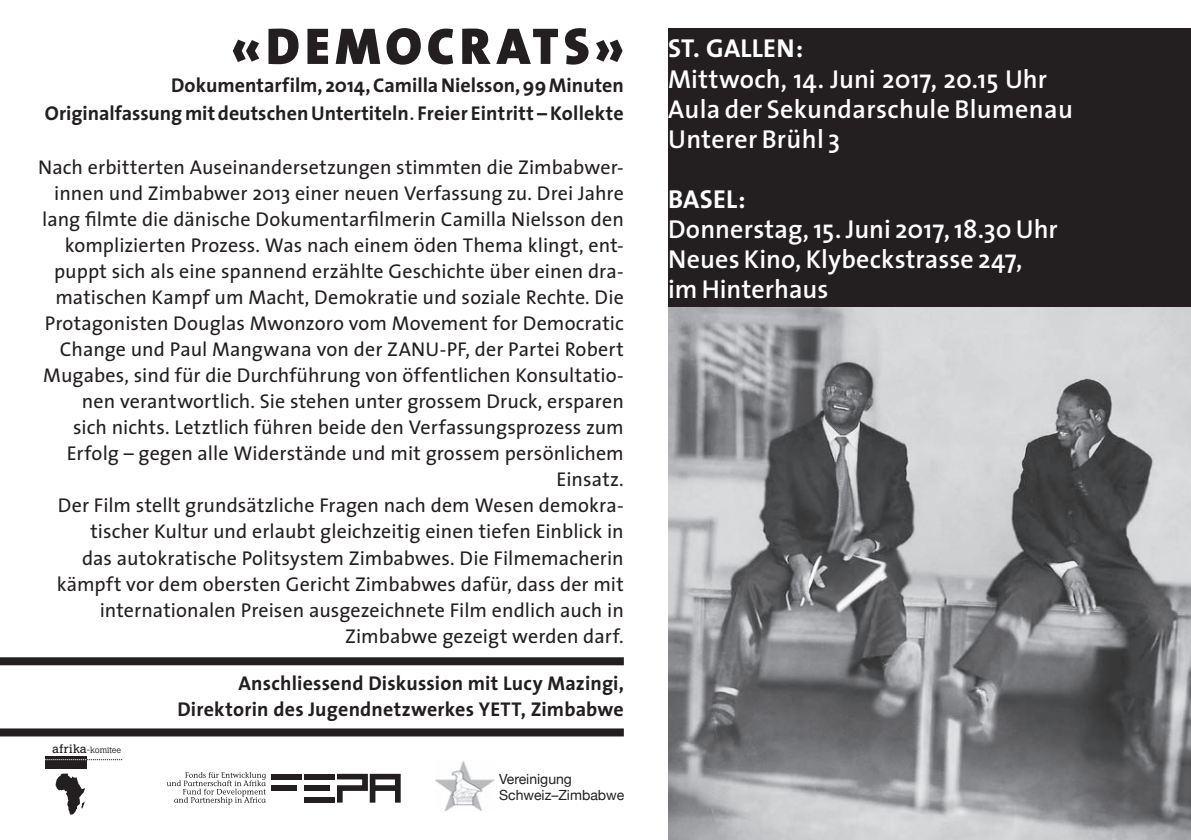
<style>
.page{position:relative;width:1191px;height:840px;background:#fff}
.page>*{position:absolute;margin:0;border:0;box-sizing:border-box;transform-origin:0 0}
.t1{font:52px "The Sans Black Caps";letter-spacing:.095em;color:#231f20}
.t2{font:600 26px/30px "The Sans";letter-spacing:.005em;color:#fff}
.t3{font:700 26px "The Sans";letter-spacing:.01em;color:#fff}
.t4{font:20px/26px "The Sans";letter-spacing:.005em;color:#231f20;text-align:right}
.t5{font:700 20px/28px "The Sans";letter-spacing:.005em;color:#231f20;text-align:right}
.t6{font:14px/16px "Helvetica Neue";color:#231f20}
.t7{font:300 8.6px "Calvert";color:#231f20}
.s1{font-family:"Times";font-weight:400;font-size:24px}
.s2{font-weight:400;font-size:11.6px}
.s3{font-size:10.8px}
</style>
<div class="page">
<svg style="left:167px;top:772px;width:99px;height:32px"></svg>
<div style="left:271px;top:784px;width:25px;height:6px;background:#231f20"></div>
<div style="left:271px;top:773px;width:31px;height:6px;background:#231f20"></div>
<div style="left:304px;top:796px;width:31px;height:6px;background:#231f20"></div>
<div style="left:304px;top:784px;width:25px;height:6px;background:#231f20"></div>
<div style="left:304px;top:773px;width:31px;height:6px;background:#231f20"></div>
<svg style="left:337px;top:773px;width:64px;height:29px"></svg>
<div style="left:668px;top:28px;width:523px;height:280px;background:#231f20"></div>
<div style="left:0;top:657px;width:624px;height:8px;background:#231f20"></div>
<div style="left:0;top:728px;width:624px;height:8px;background:#231f20"></div>
<img style="left:435px;top:761px;width:59px;height:49px">
<img style="left:668px;top:308px;width:523px;height:531px">
<svg style="left:45px;top:756px;width:42px;height:11px"></svg>
<svg style="left:56px;top:773px;width:29px;height:41px"></svg>
<svg style="left:45px;top:758px;width:42px;height:1px"></svg>
<h1 class="t1" style="left:231px;top:2px;width:394px">«DEMOCRATS»</h1>
<p class="t5" style="left:45px;top:71px;width:580px">Dokumentarfilm, 2014, Camilla Nielsson, 99 Minuten<br>Originalfassung mit deutschen Untertiteln<span class="s1">.</span> Freier Eintritt – Kollekte</p>
<p class="t4" style="left:38px;top:154px;width:587px">Nach erbitterten Auseinandersetzungen stimmten die Zimbabwer&shy;innen und Zimbabwer 2013 einer neuen Verfassung zu. Drei Jahre lang filmte die dänische Dokumentarfilmerin Camilla Nielsson den komplizierten Prozess. Was nach einem öden Thema klingt, ent&shy;puppt sich als eine spannend erzählte Geschichte über einen dra&shy;matischen Kampf um Macht, Demokratie und soziale Rechte. Die Protagonisten Douglas Mwonzoro vom Movement for Democratic Change und Paul Mangwana von der ZANU-PF, der Partei Robert Mugabes, sind für die Durchführung von öffentlichen Konsultatio&shy;nen verantwortlich. Sie stehen unter grossem Druck, ersparen<br>sich nichts. Letztlich führen beide den Verfassungsprozess zum Erfolg – gegen alle Widerstände und mit grossem persönlichem Einsatz.<br>Der Film stellt grundsätzliche Fragen nach dem Wesen demokra&shy;tischer Kultur und erlaubt gleichzeitig einen tiefen Einblick in<br>das autokratische Politsystem Zimbabwes. Die Filmemacherin kämpft vor dem obersten Gericht Zimbabwes dafür, dass der mit internationalen Preisen ausgezeichnete Film endlich auch in Zimbabwe gezeigt werden darf.</p>
<p class="t7" style="left:52px;top:744px;width:70px"><span class="s2">afrika</span><span class="s3">-</span>komitee</p>
<p class="t5" style="left:177px;top:669px;width:448px;line-height:26px">Anschliessend Diskussion mit Lucy Mazingi,<br>Direktorin des Jugendnetzwerkes YETT, Zimbabwe</p>
<p class="t6" style="left:499px;top:771px;width:127px">Vereinigung<br>Schweiz–Zimbabwe</p>
<h2 class="t3" style="left:668px;top:27px;width:137px">ST. GALLEN:</h2>
<h2 class="t2" style="left:668px;top:63px;width:406px">Mittwoch, 14. Juni 2017, 20.15 Uhr<br>Aula der Sekundarschule Blumenau<br>Unterer Brühl 3</h2>
<h2 class="t3" style="left:668px;top:177px;width:79px">BASEL:</h2>
<h2 class="t2" style="left:668px;top:213px;width:391px">Donnerstag, 15. Juni 2017, 18.30 Uhr<br>Neues Kino, Klybeckstrasse 247, im Hinterhaus</h2>
</div>
